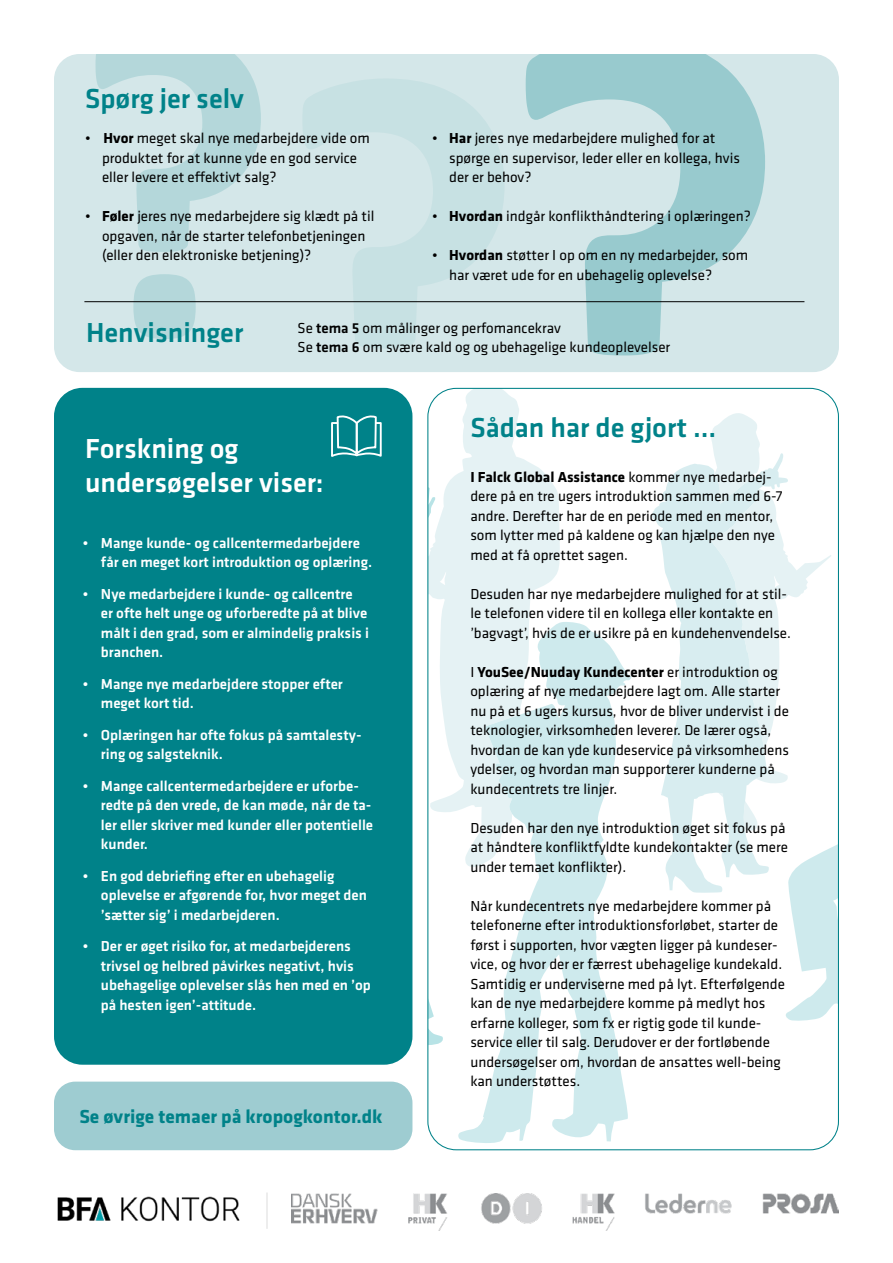
<style>
.page{position:relative;width:893px;height:1263px;background:#fff}
.page>*{position:absolute;margin:0;border:0;box-sizing:border-box;transform-origin:0 0}
.t1{font:700 451.05px "Calibri";color:#008289}
.t2{font:500 28.5px "Klavika";color:#008289}
.t3{font:500 28.5px/34.5px "Klavika";color:#fff}
.t4{font:700 19.5px "Klavika";color:#008289}
.t5{font:15px/19.5px "Klavika";color:#000}
.t6{font:500 15px/19.5px "Klavika";color:#fff}
.s1{font-size:551.55px}
.s2{font-size:652.8px}
.s3{font-weight:700}
.s4{font-weight:500}
</style>
<div class="page">
<div style="left:54px;top:54px;width:785px;height:318px;background:#d4e7e9;border-radius:26px"></div>
<div style="left:54px;top:388px;width:358px;height:677px;background:#008289;border-radius:28px"></div>
<div style="left:54px;top:1081px;width:358px;height:69px;background:#9eccd1;border-radius:21px"></div>
<svg style="left:711px;top:413px;width:120px;height:184px"></svg>
<svg style="left:429px;top:388px;width:131px;height:424px;fill:#e5f2f4"></svg>
<svg style="left:786px;top:845px;width:51px;height:176px"></svg>
<svg style="left:652px;top:452px;width:137px;height:441px"></svg>
<svg style="left:457px;top:621px;width:175px;height:522px"></svg>
<svg style="left:429px;top:460px;width:15px;height:585px"></svg>
<svg style="left:331px;top:415px;width:51px;height:42px"></svg>
<hr style="left:84px;top:301px;width:720px;height:1px;background:#000">
<img style="left:292px;top:1194px;width:547px;height:36px">
<img style="left:57px;top:1196px;width:183px;height:26px">
<hr style="left:266px;top:1192px;width:2px;height:37px;background:#000">
<h1 class="t1" style="left:70px;top:-133px;width:723px">?<span class="s1">?</span><span class="s2">?</span></h1>
<p class="t2" style="left:85px;top:79px;width:160px">Spørg jer selv</p>
<p class="t5" style="left:449px;top:128px;width:292px;text-indent:-17px">• <span class="s3">Har</span> jeres nye medarbejdere mulighed for at spørge en supervisor, leder eller en kollega, hvis der er behov?</p>
<p class="t5" style="left:432px;top:206px;width:320px">• <span class="s3">Hvordan</span> indgår konflikthåndtering i oplæringen?</p>
<p class="t5" style="left:449px;top:245px;width:301px;text-indent:-17px">• <span class="s3">Hvordan</span> støtter I op om en ny medarbejder, som har været ude for en ubehagelig oplevelse?</p>
<p class="t5" style="left:102px;top:128px;width:269px;text-indent:-17px">• <span class="s3">Hvor</span> meget skal nye medarbejdere vide om produktet for at kunne yde en god service eller levere et effektivt salg?</p>
<p class="t5" style="left:102px;top:206px;width:274px;text-indent:-17px">• <span class="s3">Føler</span> jeres nye medarbejdere sig klædt på til opgaven, når de starter telefonbetjeningen (eller den elektroniske betjening)?</p>
<p class="t2" style="left:86px;top:313px;width:159px">Henvisninger</p>
<p class="t5" style="left:298px;top:317px;width:265px">Se <span class="s4">tema 5</span> om målinger og perfomancekrav</p>
<p class="t5" style="left:298px;top:337px;width:374px">Se <span class="s4">tema 6</span> om svære kald og og ubehagelige kundeoplevelser</p>
<p class="t2" style="left:470px;top:408px;width:248px">Sådan har de gjort ...</p>
<p class="t3" style="left:85px;top:430px;width:240px">Forskning og undersøgelser viser:</p>
<p class="t5" style="left:470px;top:466px;width:314px"><span class="s3">I Falck Global Assistance</span> kommer nye medarbej&shy;dere på en tre ugers introduktion sammen med 6-7 andre. Derefter har de en periode med en mentor, som lytter med på kaldene og kan hjælpe den nye med at få oprettet sagen.</p>
<p class="t5" style="left:470px;top:583px;width:322px">Desuden har nye medarbejdere mulighed for at stil&shy;le telefonen videre til en kollega eller kontakte en ’bagvagt’, hvis de er usikre på en kundehenvendelse.</p>
<p class="t5" style="left:470px;top:661px;width:320px">I <span class="s3">YouSee/Nuuday Kundecenter</span> er introduktion og oplæring af nye medarbejdere lagt om. Alle starter nu på et 6 ugers kursus, hvor de bliver undervist i de teknologier, virksomheden leverer. De lærer også, hvordan de kan yde kundeservice på virksomhedens ydelser, og hvordan man supporterer kunderne på kundecentrets tre linjer.</p>
<p class="t5" style="left:470px;top:817px;width:319px">Desuden har den nye introduktion øget sit fokus på at håndtere konfliktfyldte kundekontakter (se mere under temaet konflikter).</p>
<p class="t5" style="left:470px;top:895px;width:316px">Når kundecentrets nye medarbejdere kommer på telefonerne efter introduktionsforløbet, starter de først i supporten, hvor vægten ligger på kundeser&shy;vice, og hvor der er færrest ubehagelige kundekald.<br>Samtidig er underviserne med på lyt. Efterfølgende kan de nye medarbejdere komme på medlyt hos erfarne kolleger, som fx er rigtig gode til kunde&shy;service eller til salg. Derudover er der fortløbende undersøgelser om, hvordan de ansattes well-being kan understøttes.</p>
<p class="t6" style="left:101px;top:533px;width:273px;text-indent:-18px">• Mange kunde- og callcentermedarbejdere får en meget kort introduktion og oplæring.</p>
<p class="t6" style="left:101px;top:584px;width:270px;text-indent:-18px">• Nye medarbejdere i kunde- og callcentre<br>er ofte helt unge og uforberedte på at blive målt i den grad, som er almindelig praksis i branchen.</p>
<p class="t6" style="left:101px;top:674px;width:244px;text-indent:-18px">• Mange nye medarbejdere stopper efter meget kort tid.</p>
<p class="t6" style="left:101px;top:725px;width:262px;text-indent:-18px">• Oplæringen har ofte fokus på samtalesty&shy;ring og salgsteknik.</p>
<p class="t6" style="left:101px;top:776px;width:274px;text-indent:-18px">• Mange callcentermedarbejdere er uforbe&shy;redte på den vrede, de kan møde, når de ta&shy;ler eller skriver med kunder eller potentielle kunder.</p>
<p class="t6" style="left:101px;top:866px;width:268px;text-indent:-18px">• En god debriefing efter en ubehagelig oplevelse er afgørende for, hvor meget den ’sætter sig’ i medarbejderen.</p>
<p class="t6" style="left:101px;top:936px;width:271px;text-indent:-18px">• Der er øget risiko for, at medarbejderens trivsel og helbred påvirkes negativt, hvis ubehagelige oplevelser slås hen med en ’op på hesten igen’-attitude.</p>
<p class="t4" style="left:79px;top:1102px;width:305px">Se øvrige temaer på kropogkontor.dk</p>
</div>
